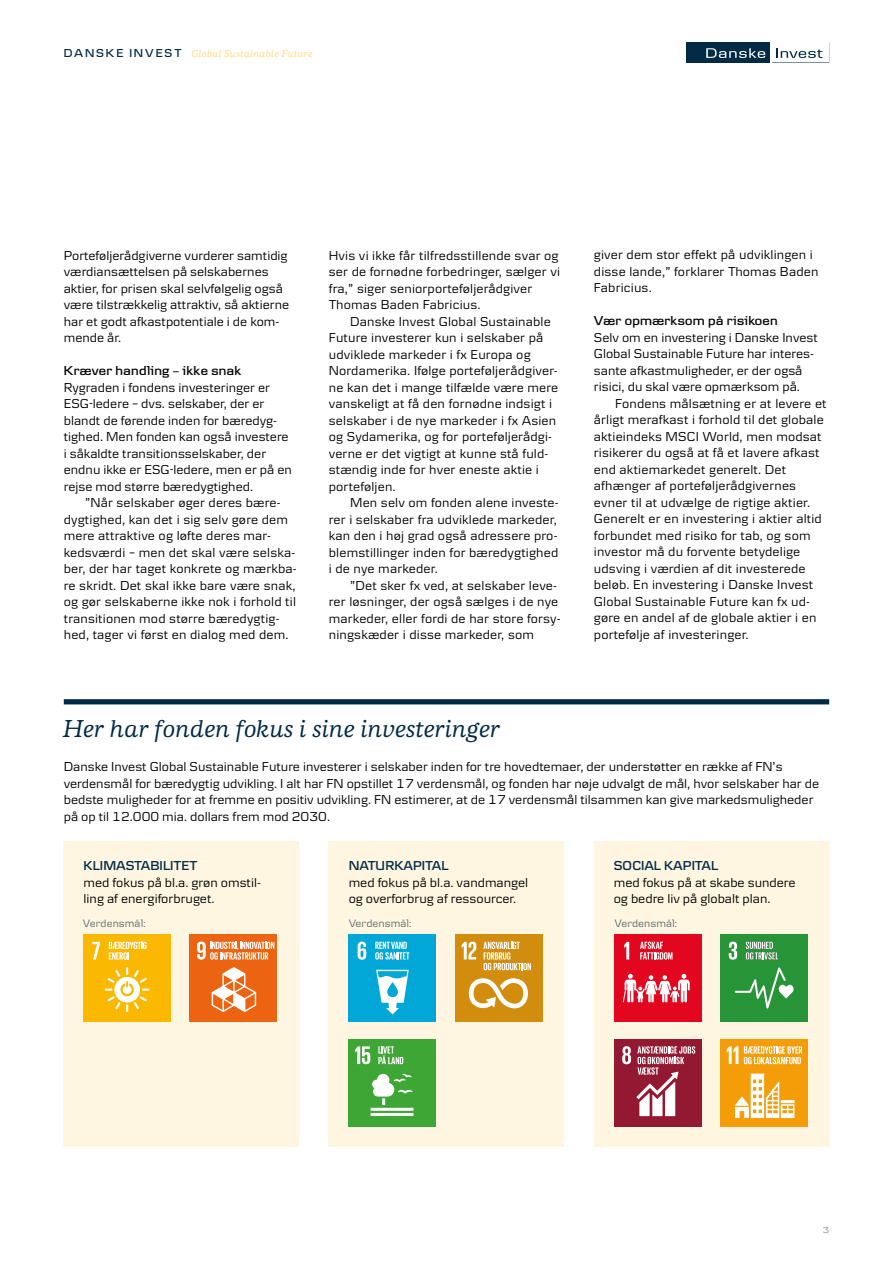
<style>
.page{position:relative;width:893px;height:1263px;background:#fff}
.page>*{position:absolute;margin:0;border:0;box-sizing:border-box;transform-origin:0 0}
.t1{font:italic 500 25.5px "Danske Human";color:#002a45}
.t2{font:13.5px/16.5px "Danske Textv 2";letter-spacing:.01em;color:#000}
.t3{font:600 13.5px "Danske Headline";letter-spacing:.02em;color:#000}
.t4{font:600 13.5px "Danske Textv 2";color:#002a45}
.t5{font:600 12px "Danske Headline";letter-spacing:.155em;color:#002a45}
.t6{font:11.25px "Danske Text";letter-spacing:.005em;color:#5e6b72}
.t7{font:italic 500 10.5px "Danske Human";letter-spacing:.025em;color:#ffdb7c}
.t8{font:9px "Danske Headline";color:#8c8c88}
</style>
<div class="page">
<div style="left:686px;top:42px;width:84px;height:21px;background:#002a45"></div>
<svg style="left:706px;top:48px;width:59px;height:10px"></svg>
<svg style="left:772px;top:48px;width:57px;height:15px"></svg>
<div style="left:64px;top:841px;width:235px;height:305px;background:#fff6e1"></div>
<div style="left:329px;top:841px;width:235px;height:305px;background:#fff6e1"></div>
<div style="left:594px;top:841px;width:235px;height:305px;background:#fff6e1"></div>
<div style="left:83px;top:934px;width:88px;height:88px;background:#fbb800"></div>
<svg style="left:92px;top:942px;width:8px;height:17px"></svg>
<svg style="left:105px;top:967px;width:45px;height:45px"></svg>
<svg style="left:109px;top:942px;width:38px;height:18px"></svg>
<div style="left:349px;top:934px;width:87px;height:88px;background:#00a7d7"></div>
<svg style="left:358px;top:941px;width:8px;height:19px"></svg>
<svg style="left:376px;top:970px;width:33px;height:44px"></svg>
<svg style="left:375px;top:942px;width:34px;height:17px"></svg>
<div style="left:614px;top:934px;width:88px;height:88px;background:#e2061f"></div>
<svg style="left:624px;top:942px;width:5px;height:17px"></svg>
<svg style="left:622px;top:974px;width:68px;height:29px"></svg>
<svg style="left:640px;top:942px;width:32px;height:17px"></svg>
<div style="left:349px;top:1039px;width:87px;height:88px;background:#3ea635"></div>
<svg style="left:355px;top:1046px;width:15px;height:18px"></svg>
<hr style="left:371px;top:1108px;width:42px;height:3px;background:#fff">
<hr style="left:371px;top:1113px;width:42px;height:3px;background:#fff">
<svg style="left:372px;top:1074px;width:40px;height:31px"></svg>
<svg style="left:378px;top:1046px;width:25px;height:18px"></svg>
<div style="left:614px;top:1039px;width:88px;height:88px;background:#931831"></div>
<svg style="left:622px;top:1046px;width:73px;height:70px"></svg>
<div style="left:720px;top:1039px;width:88px;height:88px;background:#f59d08"></div>
<svg style="left:727px;top:1046px;width:11px;height:18px"></svg>
<svg style="left:735px;top:1073px;width:59px;height:45px"></svg>
<svg style="left:744px;top:1046px;width:58px;height:18px"></svg>
<div style="left:190px;top:934px;width:87px;height:88px;background:#ec6411"></div>
<svg style="left:212px;top:967px;width:44px;height:45px"></svg>
<svg style="left:197px;top:941px;width:77px;height:19px"></svg>
<div style="left:455px;top:934px;width:88px;height:88px;background:#d28d0e"></div>
<svg style="left:462px;top:941px;width:14px;height:18px"></svg>
<svg style="left:469px;top:978px;width:59px;height:30px"></svg>
<svg style="left:483px;top:942px;width:48px;height:28px"></svg>
<div style="left:720px;top:934px;width:88px;height:88px;background:#289438"></div>
<svg style="left:729px;top:941px;width:8px;height:19px"></svg>
<svg style="left:735px;top:967px;width:58px;height:41px"></svg>
<svg style="left:746px;top:942px;width:32px;height:17px"></svg>
<div style="left:64px;top:699px;width:765px;height:5px;background:#002a45"></div>
<p class="t5" style="left:64px;top:46px;width:119px">DANSKE INVEST</p>
<p class="t7" style="left:191px;top:48px;width:123px">Global Sustainable Future</p>
<p class="t2" style="left:64px;top:247px;width:227px">Porteføljerådgiverne vurderer samtidig værdiansættelsen på selskabernes aktier, for prisen skal selvfølgelig også være tilstrækkelig attraktiv, så aktierne har et godt afkastpotentiale i de kom&shy;mende år.</p>
<p class="t3" style="left:64px;top:363px;width:179px">Kræver handling – ikke snak</p>
<p class="t2" style="left:64px;top:379px;width:230px">Rygraden i fondens investeringer er ESG-ledere – dvs. selskaber, der er blandt de førende inden for bæredyg&shy;tighed. Men fonden kan også investere i såkaldte transitionsselskaber, der endnu ikke er ESG-ledere, men er på en rejse mod større bæredygtighed.</p>
<p class="t2" style="left:64px;top:494px;width:234px;text-indent:21px">”Når selskaber øger deres bære&shy;dygtighed, kan det i sig selv gøre dem mere attraktive og løfte deres mar&shy;kedsværdi – men det skal være selska&shy;ber, der har taget konkrete og mærkba&shy;re skridt. Det skal ikke bare være snak, og gør selskaberne ikke nok i forhold til transitionen mod større bæredygtig&shy;hed, tager vi først en dialog med dem.</p>
<p class="t2" style="left:329px;top:247px;width:233px">Hvis vi ikke får tilfredsstillende svar og ser de fornødne forbedringer, sælger vi fra,” siger seniorporteføljerådgiver Thomas Baden Fabricius.</p>
<p class="t2" style="left:329px;top:313px;width:231px;text-indent:21px">Danske Invest Global Sustainable Future investerer kun i selskaber på udviklede markeder i fx Europa og Nordamerika. Ifølge porteføljerådgiver&shy;ne kan det i mange tilfælde være mere vanskeligt at få den fornødne indsigt i selskaber i de nye markeder i fx Asien og Sydamerika, og for porteføljerådgi&shy;verne er det vigtigt at kunne stå fuld&shy;stændig inde for hver eneste aktie i porteføljen.</p>
<p class="t2" style="left:329px;top:494px;width:231px;text-indent:21px">Men selv om fonden alene investe&shy;rer i selskaber fra udviklede markeder, kan den i høj grad også adressere pro&shy;blemstillinger inden for bæredygtighed i de nye markeder.</p>
<p class="t2" style="left:329px;top:576px;width:233px;text-indent:21px">”Det sker fx ved, at selskaber leve&shy;rer løsninger, der også sælges i de nye markeder, eller fordi de har store forsy&shy;ningskæder i disse markeder, som</p>
<h1 class="t1" style="left:63px;top:715px;width:439px">Her har fonden fokus i sine investeringer</h1>
<p class="t2" style="left:594px;top:246px;width:226px">giver dem stor effekt på udviklingen i disse lande,” forklarer Thomas Baden<br>Fabricius.</p>
<p class="t3" style="left:594px;top:313px;width:185px">Vær opmærksom på risikoen</p>
<p class="t2" style="left:594px;top:329px;width:225px">Selv om en investering i Danske Invest Global Sustainable Future har interes&shy;sante afkastmuligheder, er der også risici, du skal være opmærksom på.</p>
<p class="t2" style="left:594px;top:395px;width:234px;text-indent:21px">Fondens målsætning er at levere et årligt merafkast i forhold til det globale aktieindeks MSCI World, men modsat risikerer du også at få et lavere afkast end aktiemarkedet generelt. Det afhænger af porteføljerådgivernes evner til at udvælge de rigtige aktier.<br>Generelt er en investering i aktier altid forbundet med risiko for tab, og som investor må du forvente betydelige udsving i værdien af dit investerede beløb. En investering i Danske Invest Global Sustainable Future kan fx ud&shy;gøre en andel af de globale aktier i en portefølje af investeringer.</p>
<p class="t2" style="left:64px;top:758px;width:757px">Danske Invest Global Sustainable Future investerer i selskaber inden for tre hovedtemaer, der understøtter en række af FN’s verdensmål for bæredygtig udvikling. I alt har FN opstillet 17 verdensmål, og fonden har nøje udvalgt de mål, hvor selskaber har de bedste muligheder for at fremme en positiv udvikling. FN estimerer, at de 17 verdensmål tilsammen kan give markedsmuligheder på op til 12.000 mia. dollars frem mod 2030.</p>
<p class="t4" style="left:84px;top:858px;width:115px">KLIMASTABILITET</p>
<p class="t2" style="left:84px;top:874px;width:179px">med fokus på bl.a. grøn omstil&shy;ling af energiforbruget.</p>
<p class="t4" style="left:349px;top:858px;width:101px">NATURKAPITAL</p>
<p class="t2" style="left:349px;top:874px;width:181px">med fokus på bl.a. vandmangel og overforbrug af ressourcer.</p>
<p class="t4" style="left:614px;top:858px;width:106px">SOCIAL KAPITAL</p>
<p class="t2" style="left:614px;top:874px;width:183px">med fokus på at skabe sundere og bedre liv på globalt plan.</p>
<p class="t6" style="left:83px;top:917px;width:64px">Verdensmål:</p>
<p class="t6" style="left:349px;top:917px;width:64px">Verdensmål:</p>
<p class="t6" style="left:614px;top:917px;width:64px">Verdensmål:</p>
<p class="t8" style="left:823px;top:1225px;width:8px">3</p>
</div>
